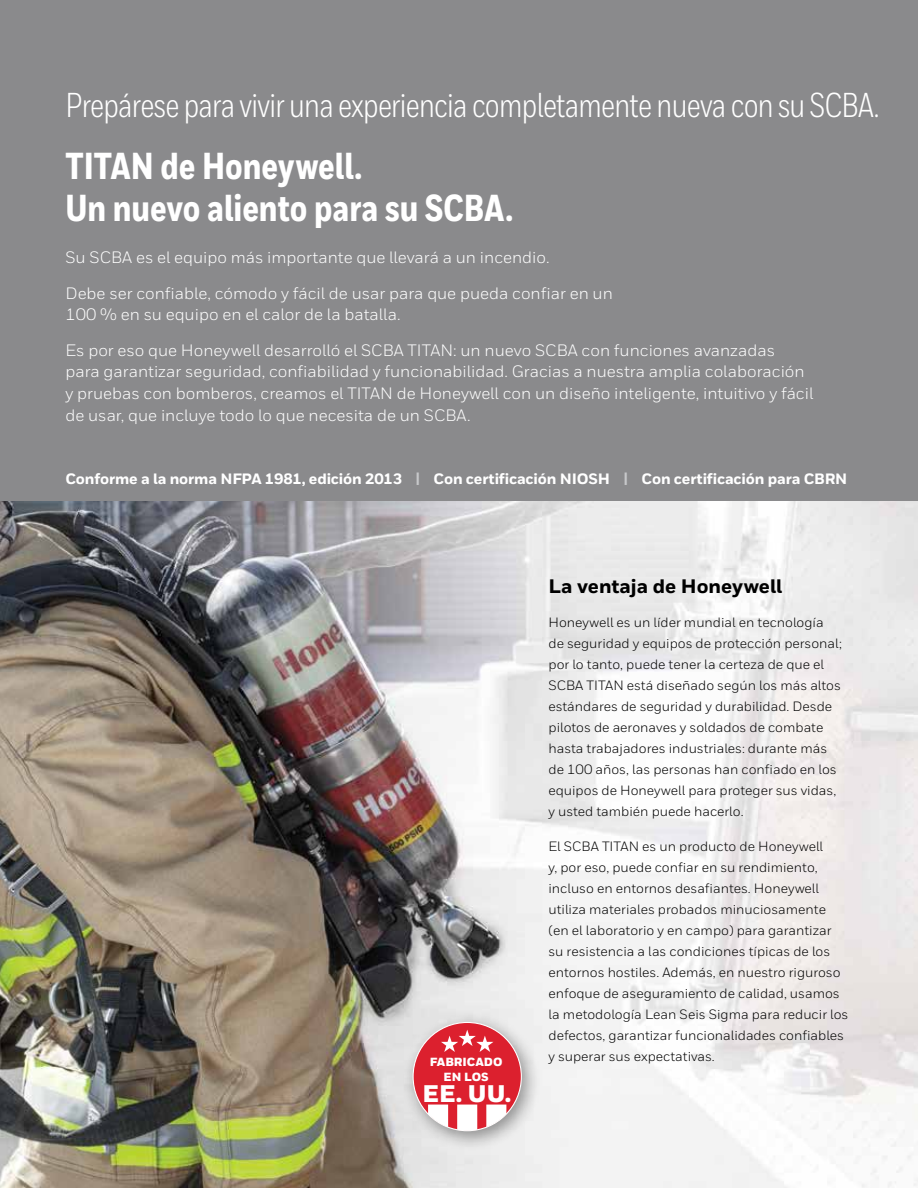
<style>
.page{position:relative;width:918px;height:1188px;background:#fff}
.page>*{position:absolute;margin:0;border:0;box-sizing:border-box;transform-origin:0 0}
.t1{font:800 37.5px/42px "Honeywell Cond";color:#fff}
.t2{font:34.5px "Honeywell Cond";letter-spacing:-.02em;color:#fff}
.t3{font:900 24px "Honeywell Sans";color:#fff}
.t4{font:800 19.5px "Honeywell Sans";color:#000}
.t5{font:16.5px/35.2px "Honeywell Sans";color:#fff}
.t6{font:800 15px "Honeywell Sans";letter-spacing:-.01em;color:#fff}
.t7{font:13.5px/21px "Honeywell Sans";color:#000}
.t8{font:900 11.85px/15.3px "Honeywell Sans";color:#fff;text-align:center}
.s1{color:#c7c8ca}
</style>
<div class="page">
<div style="left:0;top:0;width:918px;height:501px;background:#8a8a8c"></div>
<img style="left:0;top:501px;width:918px;height:687px">
<div style="left:403px;top:1012px;width:138px;height:139px;background:#000;opacity:.4"></div>
<div style="left:413px;top:1022px;width:108px;height:109px;background:#dc202e;border-radius:50%"></div>
<svg style="left:441px;top:1030px;width:52px;height:22px"></svg>
<svg style="left:428px;top:1105px;width:78px;height:26px"></svg>
<h2 class="t2" style="left:65px;top:85px;width:816px">Prepárese para vivir una experiencia completamente nueva con su SCBA.</h2>
<h1 class="t1" style="left:65px;top:147px;width:449px">TITAN de Honeywell.<br>Un nuevo aliento para su SCBA.</h1>
<p class="t5" style="left:65px;top:240px;width:549px">Su SCBA es el equipo más importante que llevará a un incendio.<br>Debe ser confiable, cómodo y fácil de usar para que pueda confiar en un</p>
<p class="t5" style="left:65px;top:297px;width:711px">100 % en su equipo en el calor de la batalla.<br>Es por eso que Honeywell desarrolló el SCBA TITAN: un nuevo SCBA con funciones avanzadas</p>
<p class="t5" style="left:65px;top:361px;width:749px;line-height:21.8px">para garantizar seguridad, confiabilidad y funcionabilidad. Gracias a nuestra amplia colaboración y pruebas con bomberos, creamos el TITAN de Honeywell con un diseño inteligente, intuitivo y fácil de usar, que incluye todo lo que necesita de un SCBA.</p>
<p class="t6" style="left:65px;top:469px;width:783px">Conforme a la norma NFPA 1981, edición 2013 <span class="s1">|</span> Con certificación NIOSH <span class="s1">|</span> Con certificación para CBRN</p>
<p class="t8" style="left:430px;top:1054px;width:74px">FABRICADO<br>EN LOS</p>
<h3 class="t3" style="left:423px;top:1079px;width:90px">EE. UU.</h3>
<h3 class="t4" style="left:549px;top:574px;width:235px">La ventaja de Honeywell</h3>
<p class="t7" style="left:549px;top:612px;width:295px">Honeywell es un líder mundial en tecnología de seguridad y equipos de protección personal; por lo tanto, puede tener la certeza de que el SCBA TITAN está diseñado según los más altos estándares de seguridad y durabilidad. Desde pilotos de aeronaves y soldados de combate hasta trabajadores industriales: durante más de 100 años, las personas han confiado en los equipos de Honeywell para proteger sus vidas, y usted también puede hacerlo.</p>
<p class="t7" style="left:549px;top:836px;width:301px">El SCBA TITAN es un producto de Honeywell<br>y, por eso, puede confiar en su rendimiento, incluso en entornos desafiantes. Honeywell utiliza materiales probados minuciosamente (en el laboratorio y en campo) para garantizar su resistencia a las condiciones típicas de los entornos hostiles. Además, en nuestro riguroso enfoque de aseguramiento de calidad, usamos la metodología Lean Seis Sigma para reducir los defectos, garantizar funcionalidades confiables y superar sus expectativas.</p>
</div>
